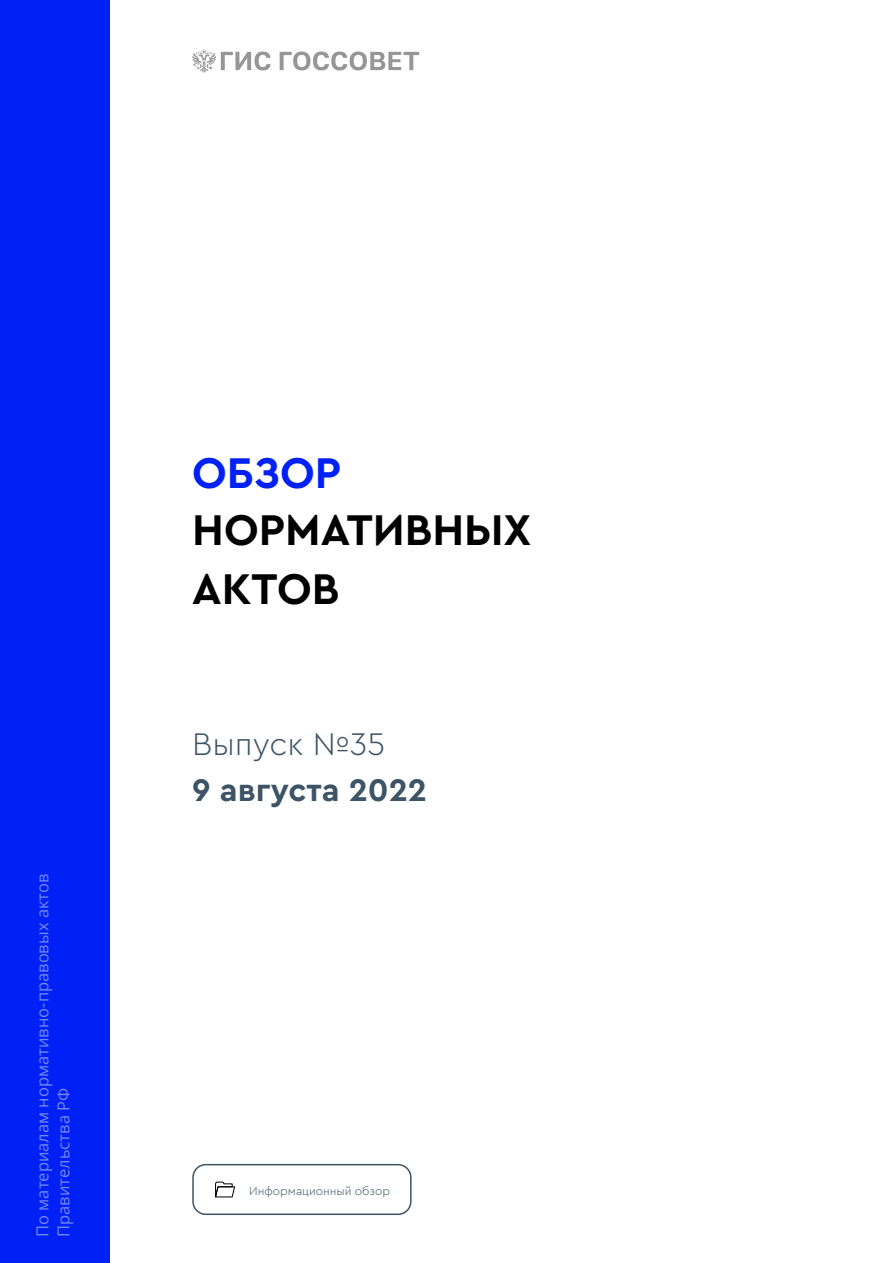
<style>
.page{position:relative;width:893px;height:1263px;background:#fff}
.page>*{position:absolute;margin:0;border:0;box-sizing:border-box;transform-origin:0 0}
.t1{font:700 45px/59.2px "Cera Pro";color:#000}
.t2{font:700 45px "Cera Pro";color:#0021f5}
.t3{font:700 32.7px "Cera Pro";color:#3d5466}
.t4{font:300 32.7px "Cera Pro";color:#3d5466}
.t5{font:16.5px/21px "Open Sans";color:#7587fa}
.t6{font:300 12px "Cera Pro";color:#3d5466}
</style>
<div class="page">
<div style="left:0;top:0;width:110px;height:1263px;background:#0021f5"></div>
<svg style="left:192px;top:49px;width:78px;height:24px"></svg>
<svg style="left:280px;top:52px;width:139px;height:18px"></svg>
<div style="left:192px;top:1164px;width:220px;height:51px;border:2px solid #3d5466;border-radius:13px"></div>
<svg style="left:215px;top:1181px;width:20px;height:17px"></svg>
<p class="t5" style="left:32px;top:1237px;width:365px;rotate:-90deg">По материалам нормативно-правовых актов<br>Правительства РФ</p>
<h1 class="t2" style="left:192px;top:443px;width:150px">ОБЗОР</h1>
<h1 class="t1" style="left:192px;top:498px;width:340px">НОРМАТИВНЫХ<br>АКТОВ</h1>
<h2 class="t4" style="left:192px;top:722px;width:194px">Выпуск №35</h2>
<h2 class="t3" style="left:192px;top:768px;width:236px">9 августа 2022</h2>
<p class="t6" style="left:249px;top:1183px;width:142px">Информационный обзор</p>
</div>
